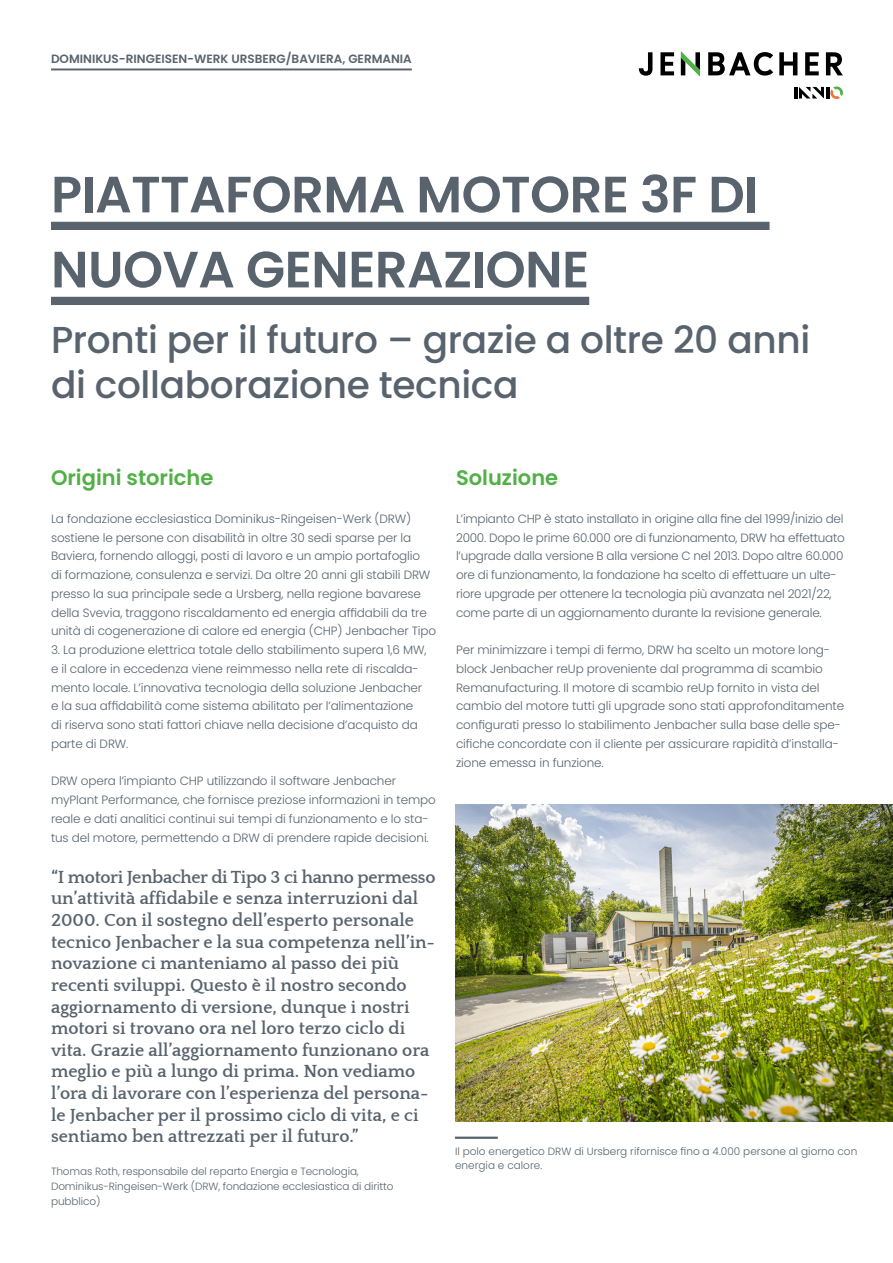
<style>
.page{position:relative;width:893px;height:1263px;background:#fff}
.page>*{position:absolute;margin:0;border:0;box-sizing:border-box;transform-origin:0 0}
.t1{font:600 51px/75px "Poppins";letter-spacing:-.01em;color:#58636e}
.t2{font:500 37.5px/45px "Poppins";letter-spacing:-.01em;color:#58636e}
.t3{font:600 21px "Poppins";color:#51b046}
.t4{font:700 18px/21.6px "Quattrocento";color:#58636e}
.t5{font:300 12px/18.8px "Poppins";letter-spacing:-.01em;color:#58636e}
.t6{font:600 12px "Poppins";color:#58636e}
.t7{font:300 10.5px/15px "Poppins";letter-spacing:-.01em;color:#58636e}
</style>
<div class="page">
<hr style="left:51px;top:68px;width:361px;height:2px;background:#58636e">
<div style="left:51px;top:222px;width:719px;height:8px;background:#58636e"></div>
<div style="left:51px;top:297px;width:538px;height:8px;background:#58636e"></div>
<hr style="left:455px;top:1136px;width:43px;height:3px;background:#58636e">
<img style="left:455px;top:804px;width:438px;height:318px">
<svg style="left:794px;top:86px;width:49px;height:13px"></svg>
<svg style="left:708px;top:52px;width:65px;height:24px"></svg>
<svg style="left:779px;top:52px;width:18px;height:23px"></svg>
<svg style="left:805px;top:52px;width:14px;height:23px"></svg>
<svg style="left:826px;top:52px;width:17px;height:23px"></svg>
<svg style="left:660px;top:52px;width:14px;height:23px"></svg>
<svg style="left:639px;top:52px;width:13px;height:24px"></svg>
<svg style="left:681px;top:51px;width:19px;height:26px"></svg>
<p class="t6" style="left:51px;top:52px;width:362px">DOMINIKUS-RINGEISEN-WERK URSBERG/BAVIERA, GERMANIA</p>
<h1 class="t1" style="left:51px;top:157px;width:709px">PIATTAFORMA MOTORE 3F DI<br>NUOVA GENERAZIONE</h1>
<h2 class="t2" style="left:51px;top:318px;width:761px">Pronti per il futuro – grazie a oltre 20 anni di collaborazione tecnica</h2>
<h3 class="t3" style="left:51px;top:466px;width:164px">Origini storiche</h3>
<p class="t5" style="left:51px;top:509px;width:387px">La fondazione ecclesiastica Dominikus-Ringeisen-Werk (DRW) sostiene le persone con disabilità in oltre 30 sedi sparse per la Baviera, fornendo alloggi, posti di lavoro e un ampio portafoglio<br>di formazione, consulenza e servizi. Da oltre 20 anni gli stabili DRW presso la sua principale sede a Ursberg, nella regione bavarese della Svevia, traggono riscaldamento ed energia affidabili da tre unità di cogenerazione di calore ed energia (CHP) Jenbacher Tipo</p>
<p class="t5" style="left:51px;top:640px;width:377px">3. La produzione elettrica totale dello stabilimento supera 1,6 MW, e il calore in eccedenza viene reimmesso nella rete di riscalda&shy;mento locale. L’innovativa tecnologia della soluzione Jenbacher e la sua affidabilità come sistema abilitato per l’alimentazione di riserva sono stati fattori chiave nella decisione d’acquisto da parte di DRW.</p>
<p class="t5" style="left:51px;top:772px;width:386px">DRW opera l’impianto CHP utilizzando il software Jenbacher myPlant Performance, che fornisce preziose informazioni in tempo reale e dati analitici continui sui tempi di funzionamento e lo sta&shy;tus del motore, permettendo a DRW di prendere rapide decisioni.</p>
<p class="t4" style="left:51px;top:867px;width:386px">“I motori Jenbacher di Tipo 3 ci hanno permesso un’attività affidabile e senza interruzioni dal 2000. Con il sostegno dell’esperto personale tecnico Jenbacher e la sua competenza nell’in&shy;novazione ci manteniamo al passo dei più recenti sviluppi. Questo è il nostro secondo aggiornamento di versione, dunque i nostri motori si trovano ora nel loro terzo ciclo di vita. Grazie all’aggiornamento funzionano ora meglio e più a lungo di prima. Non vediamo l’ora di lavorare con l’esperienza del persona&shy;le Jenbacher per il prossimo ciclo di vita, e ci sentiamo ben attrezzati per il futuro.”</p>
<p class="t7" style="left:51px;top:1164px;width:344px">Thomas Roth, responsabile del reparto Energia e Tecnologia,<br>Dominikus-Ringeisen-Werk (DRW, fondazione ecclesiastica di diritto pubblico)</p>
<h3 class="t3" style="left:456px;top:466px;width:104px">Soluzione</h3>
<p class="t5" style="left:456px;top:509px;width:390px">L’impianto CHP è stato installato in origine alla fine del 1999/inizio del 2000. Dopo le prime 60.000 ore di funzionamento, DRW ha effettuato l’upgrade dalla versione B alla versione C nel 2013. Dopo altre 60.000 ore di funzionamento, la fondazione ha scelto di effettuare un ulte&shy;riore upgrade per ottenere la tecnologia più avanzata nel 2021/22, come parte di un aggiornamento durante la revisione generale.</p>
<p class="t5" style="left:456px;top:640px;width:390px">Per minimizzare i tempi di fermo, DRW ha scelto un motore long&shy;block Jenbacher reUp proveniente dal programma di scambio Remanufacturing. Il motore di scambio reUp fornito in vista del cambio del motore tutti gli upgrade sono stati approfonditamente configurati presso lo stabilimento Jenbacher sulla base delle spe&shy;cifiche concordate con il cliente per assicurare rapidità d’installa&shy;zione emessa in funzione.</p>
<p class="t7" style="left:455px;top:1145px;width:404px;line-height:13.5px">Il polo energetico DRW di Ursberg rifornisce fino a 4.000 persone al giorno con energia e calore.</p>
</div>
